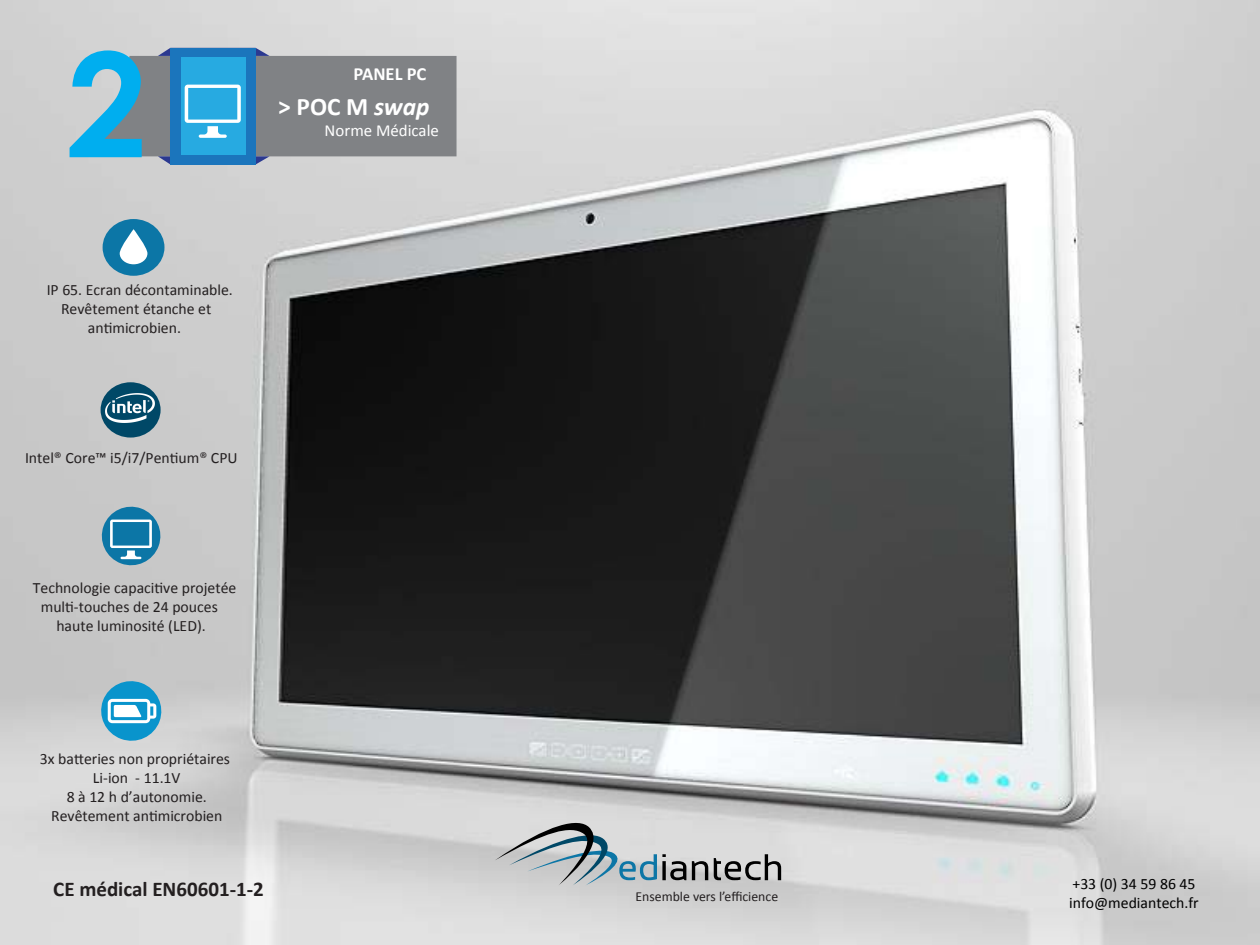
<style>
.page{position:relative;width:1260px;height:945px;background:#fff}
.page>*{position:absolute;margin:0;border:0;box-sizing:border-box;transform-origin:0 0}
.t1{font:700 25.38px "Calibri";color:#fff}
.t2{font:700 21px "Calibri";color:#231f20}
.t3{font:700 18.55px "Calibri";color:#fff}
.t4{font:16.8px "Calibri";color:#fff}
.t5{font:15.75px/18.9px "Calibri";color:#231f20;text-align:center}
.t6{font:15.75px/18.9px "Calibri";color:#000}
.t7{font:13.83px "Calibri";color:#231f20}
.s1{font-style:italic}
</style>
<div class="page">
<img style="left:0;top:0;width:1260px;height:945px">
<svg style="left:692px;top:861px;width:16px;height:19px"></svg>
<svg style="left:714px;top:854px;width:67px;height:26px;background:#979797"></svg>
<svg style="left:495px;top:817px;width:191px;height:68px;background:#b4bcbf"></svg>
<svg style="left:70px;top:48px;width:387px;height:116px;background:#6f98ac"></svg>
<div style="left:101px;top:382px;width:60px;height:56px;background:#004867;border-radius:50%"></div>
<img style="left:106px;top:393px;width:48px;height:30px">
<div style="left:103px;top:219px;width:61px;height:57px;background:#0c76a6;border-radius:50%"></div>
<svg style="left:120px;top:229px;width:27px;height:35px"></svg>
<svg style="left:98px;top:503px;width:66px;height:66px;background:#6ba2bb"></svg>
<svg style="left:97px;top:677px;width:68px;height:68px;background:#7cbbd4"></svg>
<p class="t3" style="left:354px;top:62px;width:74px">PANEL PC</p>
<h1 class="t1" style="left:278px;top:90px;width:153px">&gt; POC M <span class="s1">swap</span></h1>
<p class="t4" style="left:325px;top:120px;width:116px">Norme Médicale</p>
<p class="t5" style="left:47px;top:281px;width:188px">IP 65. Ecran décontaminable.</p>
<p class="t5" style="left:61px;top:300px;width:152px">Revêtement étanche et</p>
<p class="t5" style="left:88px;top:318px;width:95px">antimicrobien.</p>
<p class="t5" style="left:25px;top:449px;width:214px">Intel® Core™ i5/i7/Pentium® CPU</p>
<p class="t5" style="left:33px;top:578px;width:205px">Technologie capacitive projetée</p>
<p class="t5" style="left:41px;top:597px;width:179px">multi-touches de 24 pouces</p>
<p class="t5" style="left:56px;top:616px;width:151px">haute luminosité (LED).</p>
<p class="t5" style="left:40px;top:749px;width:192px">3x batteries non propriétaires<br>Li-ion - 11.1V<br>8 à 12 h d’autonomie.<br>Revêtement antimicrobien</p>
<h2 class="t2" style="left:53px;top:876px;width:212px">CE médical EN60601-1-2</h2>
<p class="t6" style="left:1069px;top:874px;width:131px">+33 (0) 34 59 86 45 info@mediantech.fr</p>
<p class="t7" style="left:636px;top:887px;width:144px">Ensemble vers l’efficience</p>
</div>
